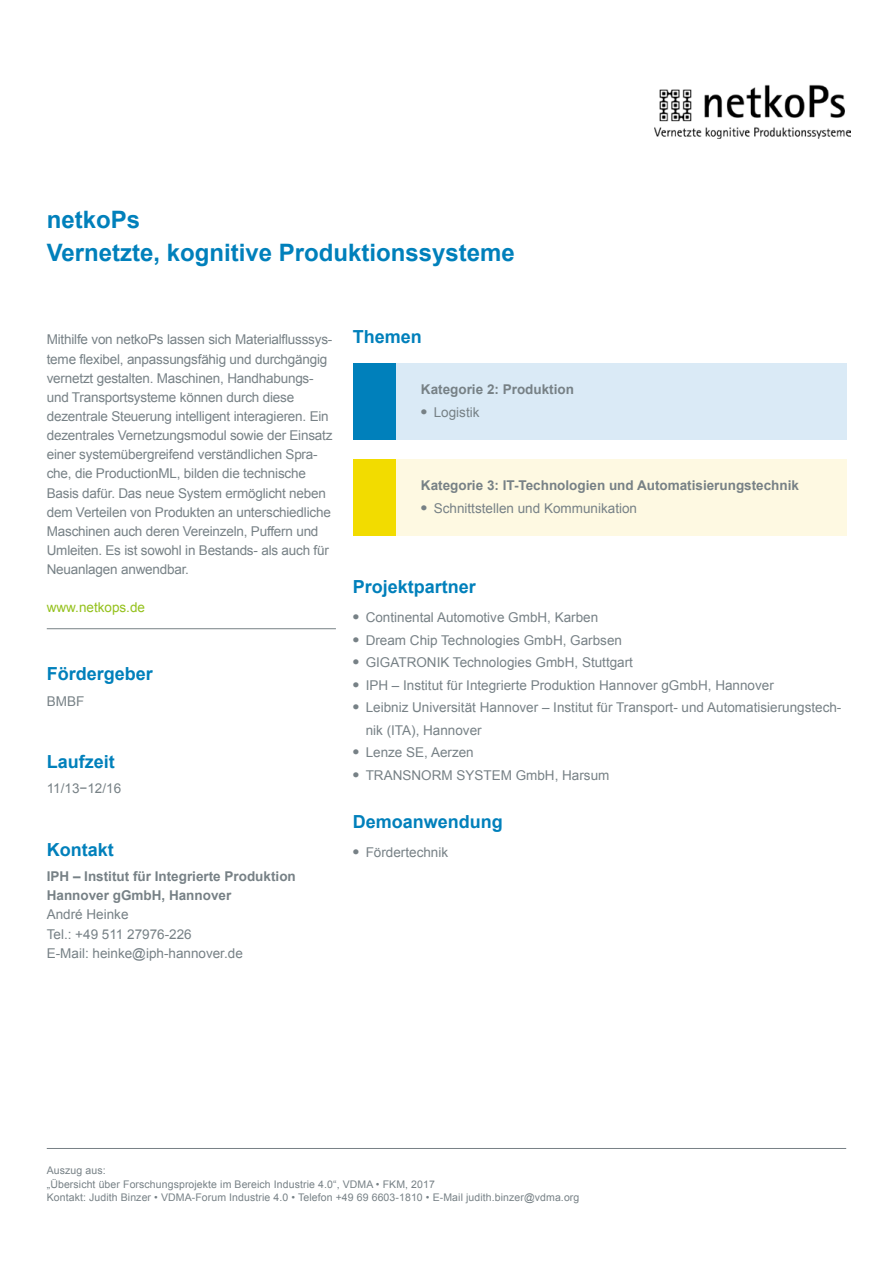
<style>
.page{position:relative;width:893px;height:1263px;background:#fff}
.page>*{position:absolute;margin:0;border:0;box-sizing:border-box;transform-origin:0 0}
.t1{font:700 24px/33px "Arial";color:#0080bb}
.t2{font:700 18px "Arial";color:#0080bb}
.t3{font:13.5px/19.2px "Arial";letter-spacing:-.015em;color:#778186}
.t4{font:700 13.5px/19.2px "Arial";color:#778186}
.t5{font:13.5px "Arial";color:#94c11c}
.t6{font:10.5px/13.5px "Arial";letter-spacing:.01em;color:#778186}
.s1{font-weight:700;font-size:18px}
</style>
<div class="page">
<hr style="left:47px;top:1148px;width:799px;height:1px;background:#778186">
<hr style="left:47px;top:628px;width:289px;height:1px;background:#778186">
<img style="left:655px;top:84px;width:196px;height:55px">
<div style="left:353px;top:364px;width:493px;height:76px;background:#daeaf6"></div>
<div style="left:353px;top:364px;width:42px;height:76px;background:#0080bb"></div>
<div style="left:353px;top:459px;width:493px;height:76px;background:#fef9e2"></div>
<div style="left:353px;top:459px;width:42px;height:76px;background:#f2dc00"></div>
<h1 class="t1" style="left:47px;top:204px;width:470px">netkoPs<br>Vernetzte, kognitive Produktionssysteme</h1>
<p class="t3" style="left:47px;top:330px;width:287px">Mithilfe von netkoPs lassen sich Materialflusssys&shy;teme flexibel, anpassungsfähig und durchgängig vernetzt gestalten. Maschinen, Handhabungs&shy;und Transportsysteme können durch diese dezentrale Steuerung intelligent interagieren. Ein dezentrales Vernetzungsmodul sowie der Einsatz einer systemübergreifend verständlichen Spra&shy;che, die ProductionML, bilden die technische Basis dafür. Das neue System ermöglicht neben dem Verteilen von Produkten an unterschiedliche Maschinen auch deren Vereinzeln, Puffern und Umleiten. Es ist sowohl in Bestands- als auch für Neuanlagen anwendbar.</p>
<p class="t5" style="left:47px;top:599px;width:100px">www.netkops.de</p>
<h2 class="t2" style="left:47px;top:662px;width:108px">Fördergeber</h2>
<p class="t3" style="left:47px;top:691px;width:39px">BMBF</p>
<h2 class="t2" style="left:47px;top:749px;width:70px">Laufzeit</h2>
<p class="t3" style="left:47px;top:779px;width:76px">11/13−12/16</p>
<h2 class="t2" style="left:47px;top:837px;width:68px">Kontakt</h2>
<p class="t4" style="left:47px;top:867px;width:251px">IPH – Institut für Integrierte Produktion<br>Hannover gGmbH, Hannover</p>
<p class="t3" style="left:47px;top:905px;width:198px">André Heinke<br>Tel.: +49 511 27976-226<br>E-Mail: heinke@iph-hannover.de</p>
<h2 class="t2" style="left:353px;top:325px;width:71px">Themen</h2>
<p class="t4" style="left:421px;top:380px;width:155px">Kategorie 2: Produktion</p>
<p class="t3" style="left:421px;top:403px;width:60px"><span class="s1">•</span> Logistik</p>
<p class="t4" style="left:421px;top:476px;width:380px">Kategorie 3: IT-Technologien und Automatisierungstechnik</p>
<p class="t3" style="left:421px;top:498px;width:218px"><span class="s1">•</span> Schnittstellen und Kommunikation</p>
<h2 class="t2" style="left:353px;top:575px;width:125px">Projektpartner</h2>
<p class="t3" style="left:353px;top:608px;width:247px"><span class="s1">•</span> Continental Automotive GmbH, Karben</p>
<p class="t3" style="left:353px;top:630px;width:271px"><span class="s1">•</span> Dream Chip Technologies GmbH, Garbsen</p>
<p class="t3" style="left:353px;top:653px;width:282px"><span class="s1">•</span> GIGATRONIK Technologies GmbH, Stuttgart</p>
<p class="t3" style="left:353px;top:675px;width:422px"><span class="s1">•</span> IPH – Institut für Integrierte Produktion Hannover gGmbH, Hannover</p>
<p class="t3" style="left:366px;top:696px;width:477px;line-height:22.5px;text-indent:-13px"><span class="s1">•</span> Leibniz Universität Hannover – Institut für Transport- und Automatisierungstech&shy;nik (ITA), Hannover</p>
<p class="t3" style="left:353px;top:743px;width:122px"><span class="s1">•</span> Lenze SE, Aerzen</p>
<p class="t3" style="left:353px;top:765px;width:258px"><span class="s1">•</span> TRANSNORM SYSTEM GmbH, Harsum</p>
<h2 class="t2" style="left:353px;top:809px;width:152px">Demoanwendung</h2>
<p class="t3" style="left:353px;top:842px;width:97px"><span class="s1">•</span> Fördertechnik</p>
<p class="t6" style="left:47px;top:1164px;width:534px">Auszug aus:<br>„Übersicht über Forschungsprojekte im Bereich Industrie 4.0“, VDMA • FKM, 2017<br>Kontakt: Judith Binzer • VDMA-Forum Industrie 4.0 • Telefon +49 69 6603-1810 • E-Mail judith.binzer@vdma.org</p>
</div>
